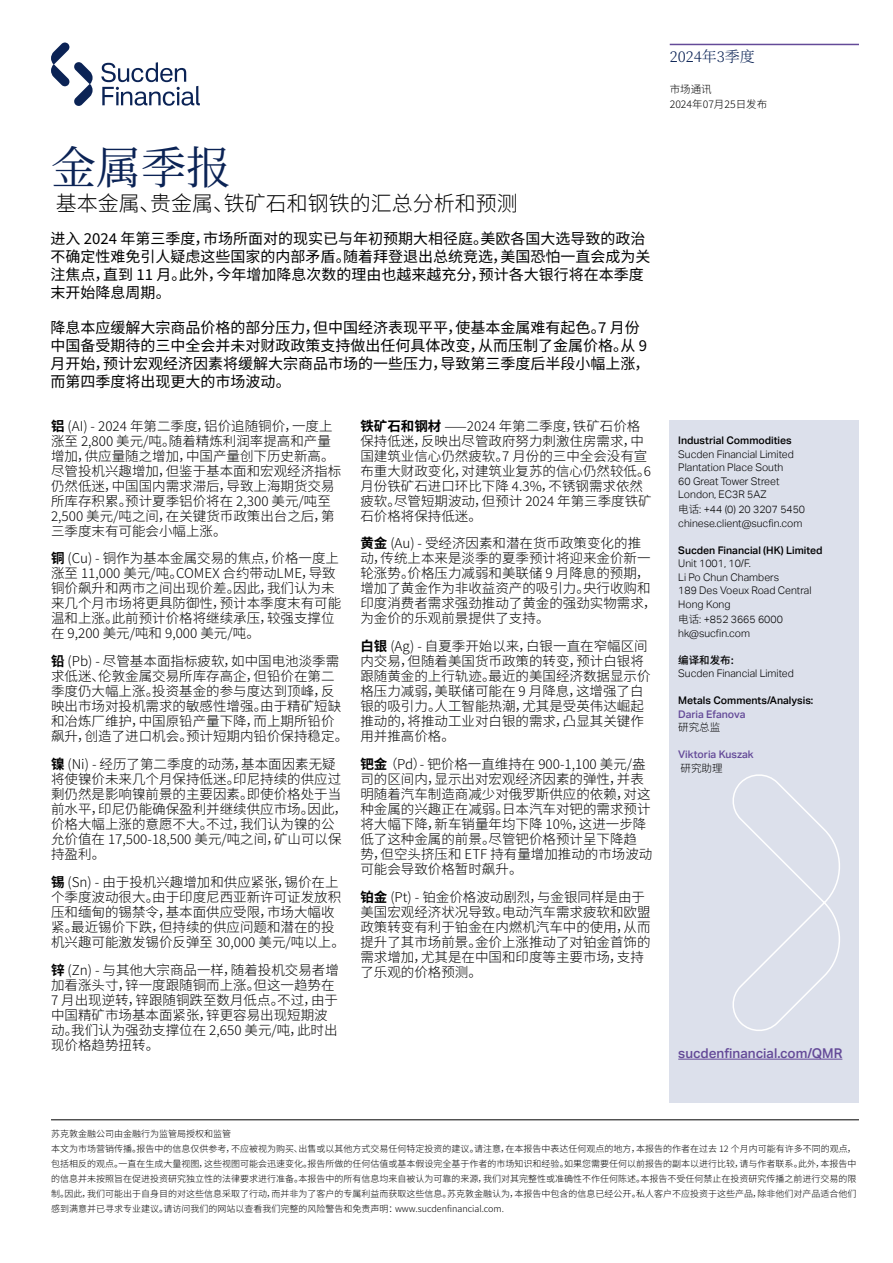
<style>
.page{position:relative;width:893px;height:1263px;background:#fff}
.page>*{position:absolute;margin:0;border:0;box-sizing:border-box;transform-origin:0 0}
.t1{font:45px "Noto Serif SC";color:#0b2355}
.t2{font:300 21px "Noto Sans SC";color:#000}
.t3{font:15px/18px "Noto Sans SC";color:#000}
.t4{font:300 15px "Noto Serif SC";color:#0b2355}
.t5{font:300 13.5px/15px "Noto Sans SC";color:#000}
.t6{font:500 13.5px "Aktiv Grotesk";color:#644a98}
.t7{font:300 10.5px/13.5px "Aktiv Grotesk";color:#000}
.t8{font:500 10.5px "Aktiv Grotesk";color:#000}
.t9{font:500 10.5px "Aktiv Grotesk";color:#644a98}
.t10{font:300 10.5px/15px "Noto Sans SC";color:#000}
.t11{font:500 10.5px "Noto Sans SC";color:#000}
.t12{font:300 9px/15px "Noto Sans SC";color:#000}
.s1{font-weight:700}
.s2{font-family:"Noto Sans SC"}
</style>
<div class="page">
<div style="left:670px;top:420px;width:189px;height:682px;background:#dce0eb"></div>
<svg style="left:51px;top:43px;width:149px;height:63px"></svg>
<hr style="left:670px;top:44px;width:189px;height:1px;background:#644a98">
<hr style="left:678px;top:1059px;width:164px;height:1px;background:#644a98">
<svg style="left:732px;top:774px;width:108px;height:257px"></svg>
<hr style="left:51px;top:1119px;width:808px;height:1px;background:#000">
<p class="t4" style="left:670px;top:48px;width:87px">2024年3季度</p>
<h1 class="t1" style="left:51px;top:142px;width:181px">金属季报</h1>
<h2 class="t2" style="left:56px;top:191px;width:464px">基本金属、贵金属、铁矿石和钢铁的汇总分析和预测</h2>
<p class="t3" style="left:51px;top:229px;width:601px">进入 2024 年第三季度，市场所面对的现实已与年初预期大相径庭。美欧各国大选导致的政治不确定性难免引人疑虑这些国家的内部矛盾。随着拜登退出总统竞选，美国恐怕一直会成为关注焦点，直到 11 月。此外，今年增加降息次数的理由也越来越充分，预计各大银行将在本季度末开始降息周期。</p>
<p class="t3" style="left:51px;top:319px;width:601px">降息本应缓解大宗商品价格的部分压力，但中国经济表现平平，使基本金属难有起色。7 月份中国备受期待的三中全会并未对财政政策支持做出任何具体改变，从而压制了金属价格。从 9月开始，预计宏观经济因素将缓解大宗商品市场的一些压力，导致第三季度后半段小幅上涨，而第四季度将出现更大的市场波动。</p>
<p class="t5" style="left:51px;top:418px;width:292px"><span class="s1">铝</span> (AI) - 2024 年第二季度，铝价追随铜价，一度上涨至 2,800 美元/吨。随着精炼利润率提高和产量增加，供应量随之增加，中国产量创下历史新高。尽管投机兴趣增加，但鉴于基本面和宏观经济指标仍然低迷，中国国内需求滞后，导致上海期货交易所库存积累。预计夏季铝价将在 2,300 美元/吨至<br>2,500 美元/吨之间，在关键货币政策出台之后，第三季度末有可能会小幅上涨。</p>
<p class="t5" style="left:51px;top:551px;width:292px"><span class="s1">铜</span> (Cu) - 铜作为基本金属交易的焦点，价格一度上涨至 11,000 美元/吨。COMEX 合约带动LME，导致铜价飙升和两市之间出现价差。因此，我们认为未来几个月市场将更具防御性，预计本季度末有可能温和上涨。此前预计价格将继续承压，较强支撑位在 9,200 美元/吨和 9,000 美元/吨。</p>
<p class="t5" style="left:51px;top:654px;width:299px"><span class="s1">铅</span> (Pb) - 尽管基本面指标疲软，如中国电池淡季需求低迷、伦敦金属交易所库存高企，但铅价在第二季度仍大幅上涨。投资基金的参与度达到顶峰，反映出市场对投机需求的敏感性增强。由于精矿短缺和冶炼厂维护，中国原铅产量下降，而上期所铅价飙升，创造了进口机会。预计短期内铅价保持稳定。</p>
<p class="t5" style="left:51px;top:757px;width:298px"><span class="s1">镍</span> (Ni) - 经历了第二季度的动荡，基本面因素无疑将使镍价未来几个月保持低迷。印尼持续的供应过剩仍然是影响镍前景的主要因素。即使价格处于当前水平，印尼仍能确保盈利并继续供应市场。因此，价格大幅上涨的意愿不大。不过，我们认为镍的公允价值在 17,500-18,500 美元/吨之间，矿山可以保持盈利。</p>
<p class="t5" style="left:51px;top:874px;width:295px"><span class="s1">锡</span> (Sn) - 由于投机兴趣增加和供应紧张，锡价在上个季度波动很大。由于印度尼西亚新许可证发放积压和缅甸的锡禁令，基本面供应受限，市场大幅收紧。最近锡价下跌，但持续的供应问题和潜在的投机兴趣可能激发锡价反弹至 30,000 美元/吨以上。</p>
<p class="t5" style="left:51px;top:962px;width:289px"><span class="s1">锌</span> (Zn) - 与其他大宗商品一样，随着投机交易者增加看涨头寸，锌一度跟随铜而上涨。但这一趋势在<br>7 月出现逆转，锌跟随铜跌至数月低点。不过，由于中国精矿市场基本面紧张，锌更容易出现短期波动。我们认为强劲支撑位在 2,650 美元/吨，此时出现价格趋势扭转。</p>
<p class="t5" style="left:360px;top:418px;width:293px"><span class="s1">铁矿石和钢材</span> ——2024 年第二季度，铁矿石价格保持低迷，反映出尽管政府努力刺激住房需求，中国建筑业信心仍然疲软。7 月份的三中全会没有宣布重大财政变化，对建筑业复苏的信心仍然较低。6月份铁矿石进口环比下降 4.3%，不锈钢需求依然疲软。尽管短期波动，但预计 2024 年第三季度铁矿石价格将保持低迷。</p>
<p class="t5" style="left:360px;top:536px;width:298px"><span class="s1">黄金</span> (Au) - 受经济因素和潜在货币政策变化的推动，传统上本来是淡季的夏季预计将迎来金价新一轮涨势。价格压力减弱和美联储 9 月降息的预期，增加了黄金作为非收益资产的吸引力。央行收购和印度消费者需求强劲推动了黄金的强劲实物需求，为金价的乐观前景提供了支持。</p>
<p class="t5" style="left:360px;top:639px;width:292px"><span class="s1">白银</span> (Ag) - 自夏季开始以来，白银一直在窄幅区间内交易，但随着美国货币政策的转变，预计白银将跟随黄金的上行轨迹。最近的美国经济数据显示价格压力减弱，美联储可能在 9 月降息，这增强了白银的吸引力。人工智能热潮，尤其是受英伟达崛起推动的，将推动工业对白银的需求，凸显其关键作用并推高价格。</p>
<p class="t5" style="left:360px;top:757px;width:294px"><span class="s1">钯金</span> （Pd）- 钯价格一直维持在 900-1,100 美元/盎司的区间内，显示出对宏观经济因素的弹性，并表明随着汽车制造商减少对俄罗斯供应的依赖，对这种金属的兴趣正在减弱。日本汽车对钯的需求预计将大幅下降，新车销量年均下降 10%，这进一步降低了这种金属的前景。尽管钯价格预计呈下降趋势，但空头挤压和 ETF 持有量增加推动的市场波动可能会导致价格暂时飙升。</p>
<p class="t5" style="left:360px;top:889px;width:292px"><span class="s1">铂金</span> (Pt) - 铂金价格波动剧烈，与金银同样是由于美国宏观经济状况导致。电动汽车需求疲软和欧盟政策转变有利于铂金在内燃机汽车中的使用，从而提升了其市场前景。金价上涨推动了对铂金首饰的需求增加，尤其是在中国和印度等主要市场，支持了乐观的价格预测。</p>
<p class="t10" style="left:670px;top:81px;width:99px">市场通讯<br>2024年07月25日发布</p>
<p class="t8" style="left:678px;top:435px;width:115px">Industrial Commodities</p>
<p class="t7" style="left:678px;top:448px;width:117px">Sucden Financial Limited<br>Plantation Place South<br>60 Great Tower Street<br>London, EC3R 5AZ</p>
<p class="t7" style="left:678px;top:503px;width:128px"><span class="s2">电话</span>: +44 (0) 20 3207 5450 chinese.client@sucfin.com</p>
<p class="t8" style="left:678px;top:544px;width:146px">Sucden Financial (HK) Limited</p>
<p class="t7" style="left:678px;top:557px;width:135px">Unit 1001, 10/F.<br>Li Po Chun Chambers<br>189 Des Voeux Road Central<br>Hong Kong</p>
<p class="t7" style="left:678px;top:613px;width:106px"><span class="s2">电话</span>: +852 3665 6000 hk@sucfin.com</p>
<p class="t11" style="left:678px;top:654px;width:57px">编译和发布:</p>
<p class="t7" style="left:678px;top:667px;width:117px">Sucden Financial Limited</p>
<p class="t8" style="left:678px;top:694px;width:137px">Metals Comments/Analysis:</p>
<p class="t9" style="left:678px;top:708px;width:69px">Daria Efanova</p>
<p class="t10" style="left:678px;top:720px;width:43px">研究总监</p>
<p class="t9" style="left:678px;top:748px;width:77px">Viktoria Kuszak</p>
<p class="t10" style="left:681px;top:760px;width:43px">研究助理</p>
<p class="t6" style="left:678px;top:1045px;width:166px">sucdenfinancial.com/QMR</p>
<p class="t12" style="left:51px;top:1126px;width:807px">苏克敦金融公司由金融行为监管局授权和监管<br>本文为市场营销传播。报告中的信息仅供参考，不应被视为购买、出售或以其他方式交易任何特定投资的建议。请注意，在本报告中表达任何观点的地方，本报告的作者在过去 12 个月内可能有许多不同的观点，包括相反的观点。一直在生成大量视图，这些视图可能会迅速变化。报告所做的任何估值或基本假设完全基于作者的市场知识和经验。如果您需要任何以前报告的副本以进行比较，请与作者联系。此外，本报告中的信息并未按照旨在促进投资研究独立性的法律要求进行准备。本报告中的所有信息均来自被认为可靠的来源，我们对其完整性或准确性不作任何陈述。本报告不受任何禁止在投资研究传播之前进行交易的限制。因此，我们可能出于自身目的对这些信息采取了行动，而并非为了客户的专属利益而获取这些信息。苏克敦金融认为，本报告中包含的信息已经公开。私人客户不应投资于这些产品，除非他们对产品适合他们感到满意并已寻求专业建议。请访问我们的网站以查看我们完整的风险警告和免责声明：www.sucdenfinancial.com.</p>
</div>
